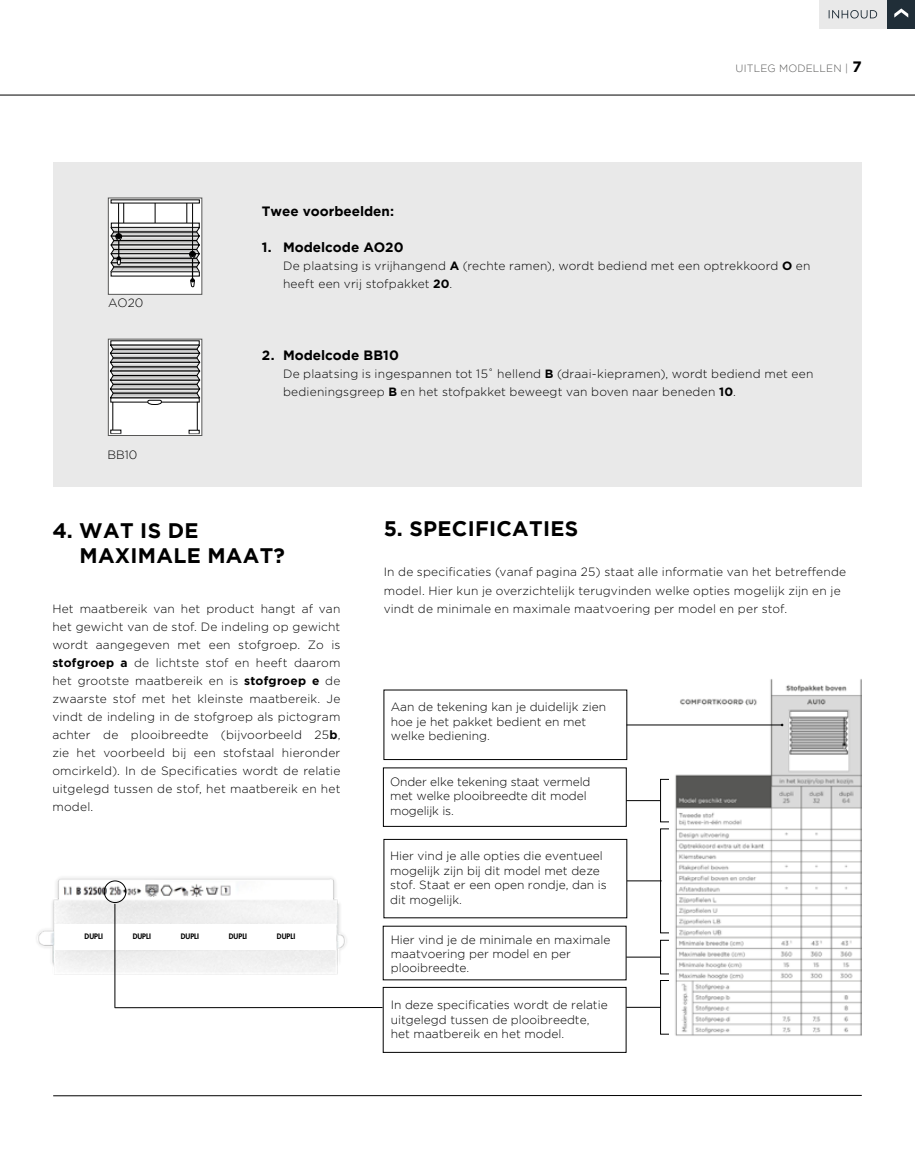
<style>
.page{position:relative;width:915px;height:1149px;background:#fff}
.page>*{position:absolute;margin:0;border:0;box-sizing:border-box;transform-origin:0 0}
.t1{font:700 21px/25.2px "Gotham";letter-spacing:.015em;color:#000}
.t2{font:700 13.5px "Gotham";color:#000}
.t3{font:300 12px/18px "Gotham";letter-spacing:.015em;color:#000}
.t4{font:300 12px/14.4px "Gotham";color:#000}
.t5{font:300 10.5px "Gotham";letter-spacing:.015em;color:#575756}
.t6{font:800 7.35px "Futura Std";color:#000}
.s1{font-weight:700;font-size:15px;color:#000}
.s2{font-weight:700}
</style>
<div class="page">
<hr style="left:53px;top:1094px;width:808px;height:1px;background:#000">
<hr style="left:0;top:95px;width:914px;height:1px;background:#000">
<img style="left:37px;top:878px;width:327px;height:131px">
<div style="left:55px;top:923px;width:280px;height:25px;background:#fff"></div>
<div style="left:53px;top:162px;width:808px;height:324px;background:#e9e9e9"></div>
<div style="left:108px;top:199px;width:94px;height:94px;background:linear-gradient(to right,#fdfdfd,#fefefe)"></div>
<svg style="left:110px;top:202px;width:90px;height:85px;background:#b6b6b6"></svg>
<div style="left:108px;top:198px;width:94px;height:96px;border:1px solid #575756"></div>
<svg style="left:111px;top:341px;width:88px;height:4px"></svg>
<svg style="left:110px;top:344px;width:90px;height:89px;background:#b8b8b8"></svg>
<div style="left:108px;top:339px;width:94px;height:96px;border:1px solid #575756"></div>
<div style="left:104px;top:880px;width:22px;height:22px;border:1px solid #000;border-radius:50%"></div>
<img style="left:671px;top:679px;width:190px;height:357px">
<hr style="left:626px;top:956px;width:34px;height:1px;background:#000">
<div style="left:660px;top:939px;width:10px;height:34px;border:1px solid #000"></div>
<div style="left:383px;top:839px;width:243px;height:78px;border:1px solid #000"></div>
<hr style="left:626px;top:880px;width:35px;height:1px;background:#000">
<div style="left:660px;top:828px;width:10px;height:104px;border:1px solid #000"></div>
<hr style="left:626px;top:724px;width:155px;height:1px;background:#000">
<hr style="left:626px;top:800px;width:34px;height:1px;background:#000">
<div style="left:660px;top:779px;width:10px;height:42px;border:1px solid #000"></div>
<div style="left:383px;top:986px;width:243px;height:66px;border:1px solid #000"></div>
<hr style="left:626px;top:1006px;width:34px;height:1px;background:#000">
<div style="left:660px;top:979px;width:10px;height:54px;border:1px solid #000"></div>
<div style="left:669px;top:772px;width:5px;height:268px;background:#fff"></div>
<hr style="left:115px;top:1006px;width:267px;height:1px;background:#000">
<hr style="left:115px;top:903px;width:1px;height:104px;background:#000">
<div style="left:886px;top:0;width:28px;height:29px;background:#202e38"></div>
<svg style="left:894px;top:8px;width:13px;height:10px"></svg>
<div style="left:819px;top:0;width:67px;height:29px;background:#e9e9e9"></div>
<svg style="left:828px;top:10px;width:48px;height:9px"></svg>
<p class="t5" style="left:735px;top:63px;width:128px">UITLEG MODELLEN | <span class="s1">7</span></p>
<p class="t4" style="left:108px;top:295px;width:37px">AO20</p>
<p class="t4" style="left:107px;top:447px;width:31px">BB10</p>
<p class="t2" style="left:261px;top:203px;width:134px">Twee voorbeelden:</p>
<p class="t2" style="left:261px;top:239px;width:143px">1. Modelcode AO20</p>
<p class="t3" style="left:283px;top:256px;width:529px">De plaatsing is vrijhangend <span class="s2">A</span> (rechte ramen), wordt bediend met een optrekkoord <span class="s2">O</span> en heeft een vrij stofpakket <span class="s2">20</span>.</p>
<p class="t2" style="left:261px;top:347px;width:139px">2. Modelcode BB10</p>
<p class="t3" style="left:283px;top:364px;width:532px">De plaatsing is ingespannen tot 15˚ hellend <span class="s2">B</span> (draai-kiepramen), wordt bediend met een bedieningsgreep <span class="s2">B</span> en het stofpakket beweegt van boven naar beneden <span class="s2">10</span>.</p>
<h1 class="t1" style="left:79px;top:517px;width:207px;text-indent:-27px">4. WAT IS DE<br>MAXIMALE MAAT?</h1>
<p class="t3" style="left:52px;top:598px;width:289px;text-align:justify">Het maatbereik van het product hangt af van het gewicht van de stof. De indeling op gewicht wordt aangegeven met een stofgroep. Zo is <span class="s2">stofgroep a</span> de lichtste stof en heeft daarom het grootste maatbereik en is <span class="s2">stofgroep e</span> de zwaarste stof met het kleinste maatbereik. Je vindt de indeling in de stofgroep als pictogram achter de plooibreedte (bijvoorbeeld 25<span class="s2">b</span>, zie het voorbeeld bij een stofstaal hieronder omcirkeld). In de Specificaties wordt de relatie uitgelegd tussen de stof, het maatbereik en het model.</p>
<p class="t6" style="left:85px;top:931px;width:20px">DUPLI</p>
<p class="t6" style="left:133px;top:931px;width:20px">DUPLI</p>
<p class="t6" style="left:181px;top:931px;width:20px">DUPLI</p>
<p class="t6" style="left:229px;top:931px;width:20px">DUPLI</p>
<p class="t6" style="left:277px;top:931px;width:20px">DUPLI</p>
<h1 class="t1" style="left:383px;top:515px;width:196px">5. SPECIFICATIES</h1>
<p class="t3" style="left:383px;top:562px;width:464px">In de specificaties (vanaf pagina 25) staat alle informatie van het betreffende model. Hier kun je overzichtelijk terugvinden welke opties mogelijk zijn en je vindt de minimale en maximale maatvoering per model en per stof.</p>
<p class="t4" style="left:390px;top:699px;width:217px">Aan de tekening kan je duidelijk zien hoe je het pakket bedient en met welke bediening.</p>
<p class="t4" style="left:390px;top:774px;width:202px">Onder elke tekening staat vermeld met welke plooibreedte dit model mogelijk is.</p>
<p class="t4" style="left:390px;top:848px;width:218px">Hier vind je alle opties die eventueel mogelijk zijn bij dit model met deze stof. Staat er een open rondje, dan is dit mogelijk.</p>
<p class="t4" style="left:390px;top:931px;width:221px">Hier vind je de minimale en maximale maatvoering per model en per plooibreedte.</p>
<p class="t4" style="left:390px;top:997px;width:218px">In deze specificaties wordt de relatie uitgelegd tussen de plooibreedte, het maatbereik en het model.</p>
</div>
